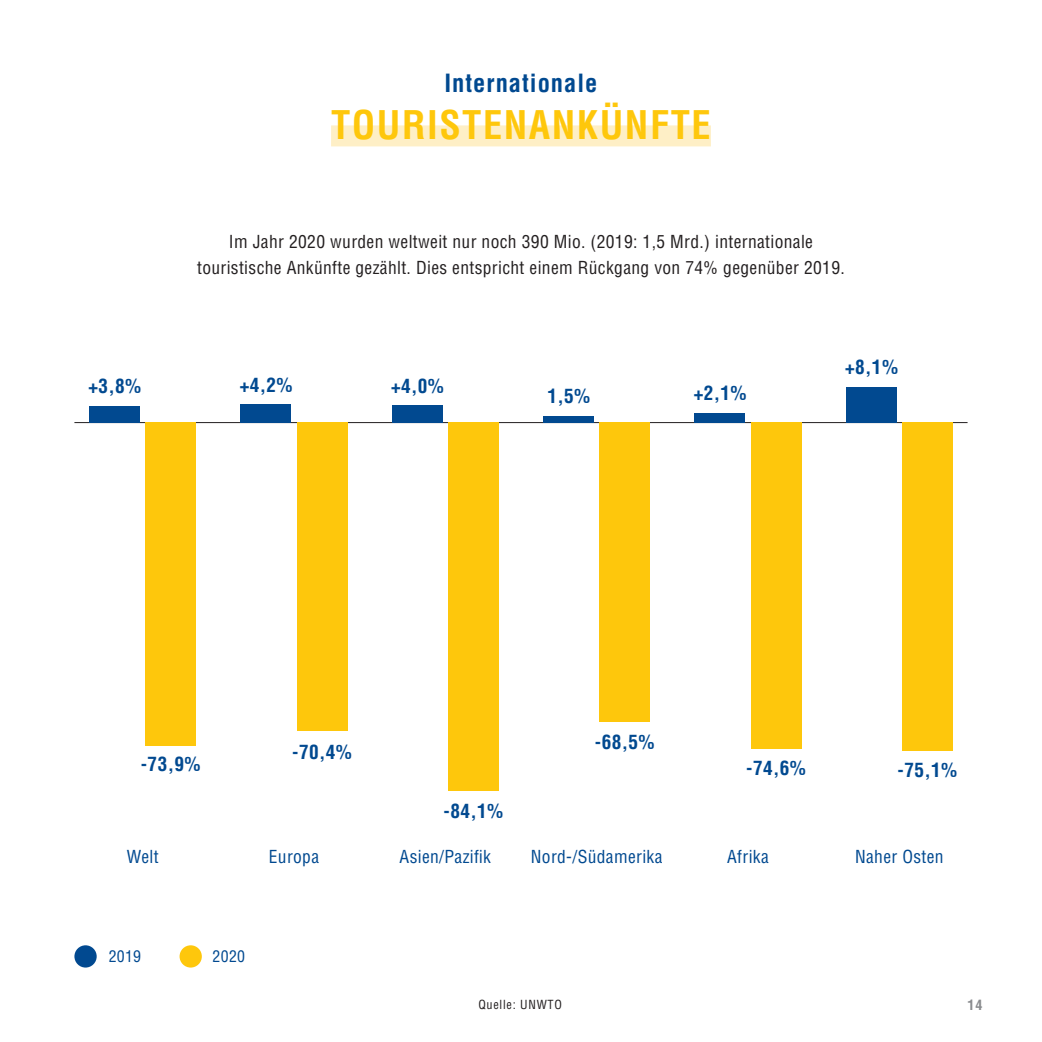
<style>
.page{position:relative;width:1042px;height:1042px;background:#fff}
.page>*{position:absolute;margin:0;border:0;box-sizing:border-box;transform-origin:0 0}
.t1{font:700 condensed 38.5px "Helvetica LT Std";letter-spacing:.04em;color:#fec70c}
.t2{font:700 condensed 24.5px "Helvetica LT Std";letter-spacing:.04em;color:#014990}
.t3{font:700 condensed 19.25px "Helvetica LT Std";letter-spacing:.02em;color:#014990}
.t4{font:condensed 17.5px/26.2px "Helvetica LT Std";letter-spacing:.02em;color:#231f20;text-align:center}
.t5{font:condensed 17.5px "Helvetica LT Std";letter-spacing:.02em;color:#014990}
.t6{font:condensed 15.75px "Helvetica LT Std";letter-spacing:.02em;color:#014990}
.t7{font:700 condensed 14px "Helvetica LT Std";color:#8a8c8f}
.t8{font:condensed 12.25px "Helvetica LT Std";letter-spacing:.06em;color:#231f20}
</style>
<div class="page">
<hr style="left:74px;top:422px;width:893px;height:1px;background:#231f20">
<div style="left:331px;top:125px;width:380px;height:21px;background:#feefc6"></div>
<div style="left:902px;top:422px;width:51px;height:329px;background:#fec70c"></div>
<div style="left:846px;top:387px;width:50px;height:35px;background:#014990"></div>
<div style="left:751px;top:422px;width:50px;height:327px;background:#fec70c"></div>
<div style="left:694px;top:413px;width:51px;height:9px;background:#014990"></div>
<div style="left:599px;top:422px;width:51px;height:300px;background:#fec70c"></div>
<div style="left:543px;top:416px;width:51px;height:6px;background:#014990"></div>
<div style="left:448px;top:422px;width:51px;height:369px;background:#fec70c"></div>
<div style="left:392px;top:405px;width:50px;height:17px;background:#014990"></div>
<div style="left:297px;top:422px;width:50px;height:309px;background:#fec70c"></div>
<div style="left:240px;top:404px;width:51px;height:18px;background:#014990"></div>
<div style="left:145px;top:422px;width:51px;height:324px;background:#fec70c"></div>
<div style="left:89px;top:406px;width:51px;height:16px;background:#014990"></div>
<div style="left:74px;top:945px;width:23px;height:22px;background:#014990;border-radius:50%"></div>
<div style="left:180px;top:945px;width:22px;height:22px;background:#fec70c;border-radius:50%"></div>
<p class="t3" style="left:88px;top:374px;width:54px">+3,8%</p>
<h2 class="t2" style="left:444px;top:68px;width:154px">Internationale</h2>
<h1 class="t1" style="left:331px;top:101px;width:381px">TOURISTENANKÜNFTE</h1>
<p class="t4" style="left:197px;top:228px;width:649px">Im Jahr 2020 wurden weltweit nur noch 390 Mio. (2019: 1,5 Mrd.) internationale touristische Ankünfte gezählt. Dies entspricht einem Rückgang von 74% gegenüber 2019.</p>
<p class="t3" style="left:240px;top:372px;width:54px">+4,2%</p>
<p class="t3" style="left:391px;top:374px;width:54px">+4,0%</p>
<p class="t3" style="left:547px;top:384px;width:44px">1,5%</p>
<p class="t3" style="left:694px;top:381px;width:54px">+2,1%</p>
<p class="t3" style="left:845px;top:355px;width:54px">+8,1%</p>
<p class="t3" style="left:141px;top:752px;width:61px">-73,9%</p>
<p class="t3" style="left:292px;top:740px;width:61px">-70,4%</p>
<p class="t3" style="left:443px;top:798px;width:61px">-84,1%</p>
<p class="t3" style="left:595px;top:730px;width:61px">-68,5%</p>
<p class="t3" style="left:746px;top:756px;width:61px">-74,6%</p>
<p class="t3" style="left:897px;top:758px;width:61px">-75,1%</p>
<p class="t5" style="left:127px;top:845px;width:33px">Welt</p>
<p class="t5" style="left:269px;top:845px;width:52px">Europa</p>
<p class="t5" style="left:400px;top:845px;width:93px">Asien/Pazifik</p>
<p class="t5" style="left:531px;top:845px;width:133px">Nord-/Südamerika</p>
<p class="t5" style="left:727px;top:845px;width:43px">Afrika</p>
<p class="t5" style="left:855px;top:845px;width:90px">Naher Osten</p>
<p class="t6" style="left:109px;top:946px;width:34px">2019</p>
<p class="t6" style="left:213px;top:946px;width:34px">2020</p>
<p class="t8" style="left:478px;top:997px;width:85px">Quelle: UNWTO</p>
<p class="t7" style="left:967px;top:996px;width:16px">14</p>
</div>
